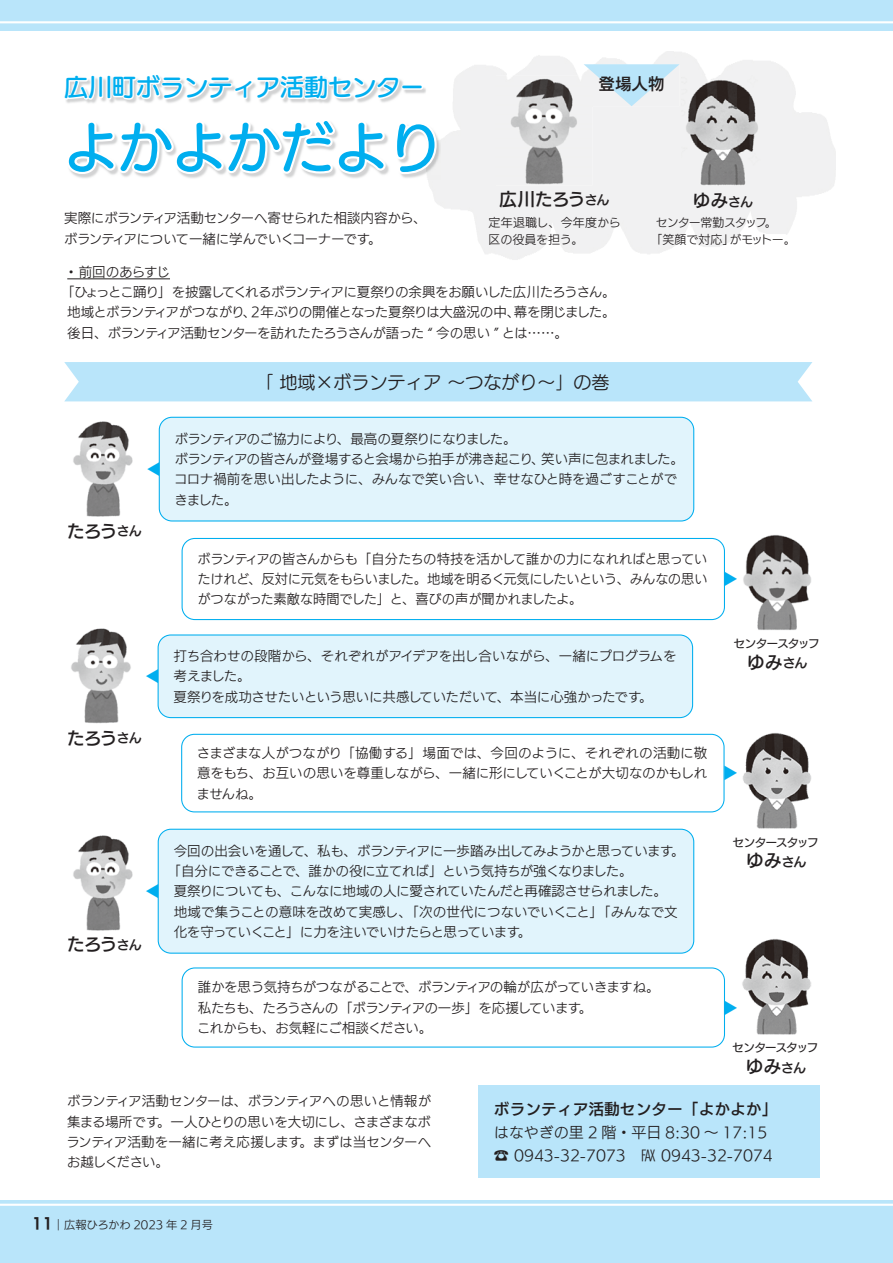
<style>
.page{position:relative;width:893px;height:1263px;background:#fff}
.page>*{position:absolute;margin:0;border:0;box-sizing:border-box;transform-origin:0 0}
.t1{font:54px "UD Marugo Large Pr 6 N DB";color:#00aeef}
.t2{font:54px "UD Kakugo Small Pr 6 N R";color:#b9e5fa;scale:2 1}
.t3{font:24px "UD Marugo Large Pr 6 N DB";color:#00aeef}
.t4{font:18px "UD Kakugo Small Pr 6 N DB";letter-spacing:-.05em;color:#231f20}
.t5{font:18px "UD Marugo Large Pr 6 N M";color:#231f20}
.t6{font:16.5px "UD Kakugo Small Pr 6 N R";color:#00aeef}
.t7{font:16.5px "UD Kakugo Small Pr 6 N DB";color:#231f20}
.t8{font:15.75px "UD Kakugo Small Pr 6 N DB";color:#231f20}
.t9{font:15px/22.5px "UD Kakugo Small Pr 6 N R";color:#231f20}
.t10{font:13.5px/20.2px "UD Kakugo Small Pr 6 N R";letter-spacing:-.03em;color:#231f20}
.t11{font:13.5px/20.2px "UD Kakugo Small Pr 6 N R";letter-spacing:-.05em;color:#231f20}
.t12{font:13.5px "UD Kakugo Small Pr 6 N R";letter-spacing:-.06em;color:#231f20}
.t13{font:13.5px "UD Kakugo Small Pr 6 N R";color:#231f20}
.t14{font:12px/16.5px "UD Kakugo Small Pr 6 N R";letter-spacing:-.05em;color:#231f20}
.t15{font:12px "UD Kakugo Small Pr 6 N M";letter-spacing:-.12em;color:#231f20}
.t16{font:12px/16.5px "UD Kakugo Small Pr 6 N R";letter-spacing:-.01em;color:#231f20}
.t17{font:11.25px "UD Kakugo Small Pr 6 N R";color:#231f20}
.s1{font-size:13.5px}
.s2{font-family:"UD Kakugo Small Pr 6 N B";font-size:15px}
</style>
<div class="page">
<div style="left:0;top:1200px;width:893px;height:63px;background:#b9e5fa"></div>
<svg style="left:66px;top:77px;width:373px;height:128px"></svg>
<div style="left:64px;top:362px;width:748px;height:39px;background:#b9e5fa"></div>
<div style="left:0;top:0;width:893px;height:31px;background:#b9e5fa"></div>
<hr style="left:0;top:21px;width:893px;height:2px;background:#fff">
<div style="left:478px;top:1085px;width:341px;height:93px;background:#b9e5fa"></div>
<hr style="left:0;top:1204px;width:893px;height:2px;background:#fff">
<img style="left:73px;top:421px;width:60px;height:96px">
<img style="left:73px;top:835px;width:60px;height:96px">
<img style="left:743px;top:535px;width:68px;height:95px">
<img style="left:743px;top:733px;width:68px;height:96px">
<hr style="left:67px;top:278px;width:103px;height:1px;background:#231f20">
<img style="left:496px;top:75px;width:96px;height:111px">
<img style="left:584px;top:75px;width:8px;height:31px">
<img style="left:681px;top:75px;width:81px;height:111px">
<img style="left:71px;top:628px;width:60px;height:96px">
<img style="left:742px;top:939px;width:69px;height:96px">
<div style="left:159px;top:417px;width:535px;height:104px;background:#e1f4fc;border-radius:13px"></div>
<div style="left:159px;top:417px;width:535px;height:104px;border:1px solid #00aeef;border-radius:13px"></div>
<div style="left:158px;top:635px;width:535px;height:83px;background:#e1f4fc;border-radius:13px"></div>
<div style="left:158px;top:634px;width:535px;height:84px;border:1px solid #00aeef;border-radius:13px"></div>
<div style="left:158px;top:829px;width:536px;height:124px;background:#e1f4fc;border-radius:13px"></div>
<div style="left:158px;top:829px;width:536px;height:125px;border:1px solid #00aeef;border-radius:13px"></div>
<div style="left:182px;top:538px;width:543px;height:82px;border:1px solid #00aeef;border-radius:13px"></div>
<div style="left:181px;top:734px;width:544px;height:78px;border:1px solid #00aeef;border-radius:13px"></div>
<div style="left:182px;top:967px;width:543px;height:80px;border:1px solid #00aeef;border-radius:13px"></div>
<h2 class="t3" style="left:64px;top:74px;width:361px">広川町ボランティア活動センター</h2>
<h1 class="t2" style="left:578px;top:54px;width:55px">▼</h1>
<h1 class="t1" style="left:64px;top:118px;width:379px">よかよかだより</h1>
<p class="t7" style="left:599px;top:75px;width:67px">登場人物</p>
<h3 class="t4" style="left:499px;top:189px;width:112px">広川たろう<span class="s1">さん</span></h3>
<p class="t16" style="left:488px;top:215px;width:134px">定年退職し、今年度から区の役員を担う。</p>
<p class="t10" style="left:64px;top:209px;width:364px">実際にボランティア活動センターへ寄せられた相談内容から、ボランティアについて一緒に学んでいくコーナーです。</p>
<p class="t10" style="left:65px;top:262px;width:107px">・前回のあらすじ</p>
<p class="t12" style="left:61px;top:285px;width:556px">「ひょっとこ踊り」を披露してくれるボランティアに夏祭りの余興をお願いした広川たろうさん。</p>
<p class="t11" style="left:67px;top:303px;width:550px">地域とボランティアがつながり、２年ぶりの開催となった夏祭りは大盛況の中、幕を閉じました。</p>
<p class="t11" style="left:67px;top:323px;width:502px">後日、ボランティア活動センターを訪れたたろうさんが語った “ 今の思い ” とは……。</p>
<h3 class="t5" style="left:256px;top:372px;width:355px">「 地域×ボランティア ～つながり～」の巻</h3>
<h3 class="t4" style="left:692px;top:190px;width:62px">ゆみ<span class="s1">さん</span></h3>
<p class="t14" style="left:650px;top:215px;width:147px;text-indent:5px">センター常勤スタッフ。<br>「笑顔で対応」がモットー。</p>
<p class="t6" style="left:163px;top:478px;width:18px;rotate:-180deg">▶</p>
<h3 class="t4" style="left:67px;top:521px;width:76px">たろう<span class="s1">さん</span></h3>
<p class="t10" style="left:174px;top:429px;width:511px">ボランティアのご協力により、最高の夏祭りになりました。<br>ボランティアの皆さんが登場すると会場から拍手が沸き起こり、笑い声に包まれました。コロナ禍前を思い出したように、みんなで笑い合い、幸せなひと時を過ごすことができました。</p>
<p class="t10" style="left:197px;top:549px;width:512px;text-align:justify">ボランティアの皆さんからも「自分たちの特技を活かして誰かの力になれればと思っていたけれど、反対に元気をもらいました。地域を明るく元気にしたいという、みんなの思いがつながった素敵な時間でした」と、喜びの声が聞かれましたよ。</p>
<p class="t6" style="left:161px;top:685px;width:18px;rotate:-180deg">▶</p>
<h3 class="t4" style="left:67px;top:728px;width:76px">たろう<span class="s1">さん</span></h3>
<p class="t10" style="left:174px;top:646px;width:504px">打ち合わせの段階から、それぞれがアイデアを出し合いながら、一緒にプログラムを考えました。<br>夏祭りを成功させたいという思いに共感していただいて、本当に心強かったです。</p>
<p class="t10" style="left:197px;top:743px;width:512px;text-align:justify">さまざまな人がつながり「協働する」場面では、今回のように、それぞれの活動に敬意をもち、お互いの思いを尊重しながら、一緒に形にしていくことが大切なのかもしれませんね。</p>
<p class="t6" style="left:161px;top:900px;width:18px;rotate:-180deg">▶</p>
<h3 class="t4" style="left:67px;top:934px;width:76px">たろう<span class="s1">さん</span></h3>
<p class="t11" style="left:174px;top:841px;width:512px">今回の出会いを通して、私も、ボランティアに一歩踏み出してみようかと思っています。</p>
<p class="t10" style="left:168px;top:861px;width:467px">「自分にできることで、誰かの役に立てれば」という気持ちが強くなりました。</p>
<p class="t10" style="left:174px;top:881px;width:495px">夏祭りについても、こんなに地域の人に愛されていたんだと再確認させられました。</p>
<p class="t13" style="left:174px;top:904px;width:506px">地域で集うことの意味を改めて実感し、「次の世代につないでいくこと」「みんなで文</p>
<p class="t11" style="left:174px;top:922px;width:359px">化を守っていくこと」に力を注いでいけたらと思っています。</p>
<p class="t11" style="left:197px;top:977px;width:464px">誰かを思う気持ちがつながることで、ボランティアの輪が広がっていきますね。私たちも、たろうさんの「ボランティアの一歩」を応援しています。<br>これからも、お気軽にご相談ください。</p>
<p class="t6" style="left:722px;top:570px;width:18px">▶</p>
<p class="t15" style="left:733px;top:637px;width:88px">センタースタッフ</p>
<h3 class="t4" style="left:747px;top:652px;width:62px">ゆみ<span class="s1">さん</span></h3>
<p class="t6" style="left:722px;top:764px;width:18px">▶</p>
<p class="t15" style="left:732px;top:836px;width:88px">センタースタッフ</p>
<h3 class="t4" style="left:746px;top:850px;width:62px">ゆみ<span class="s1">さん</span></h3>
<p class="t6" style="left:722px;top:998px;width:18px">▶</p>
<p class="t15" style="left:732px;top:1041px;width:88px">センタースタッフ</p>
<h3 class="t4" style="left:745px;top:1056px;width:62px">ゆみ<span class="s1">さん</span></h3>
<p class="t10" style="left:66px;top:1091px;width:366px;text-align:justify">ボランティア活動センターは、ボランティアへの思いと情報が集まる場所です。一人ひとりの思いを大切にし、さまざまなボランティア活動を一緒に考え応援します。まずは当センターへお越しください。</p>
<p class="t17" style="left:32px;top:1219px;width:183px"><span class="s2">11</span>︱広報ひろかわ 2023 年 2 月号</p>
<p class="t8" style="left:494px;top:1100px;width:285px">ボランティア活動センター「よかよか」</p>
<p class="t9" style="left:494px;top:1122px;width:280px">はなやぎの里 2 階・平日 8:30 ～ 17:15 ☎ 0943-32-7073　FAX 0943-32-7074</p>
</div>
